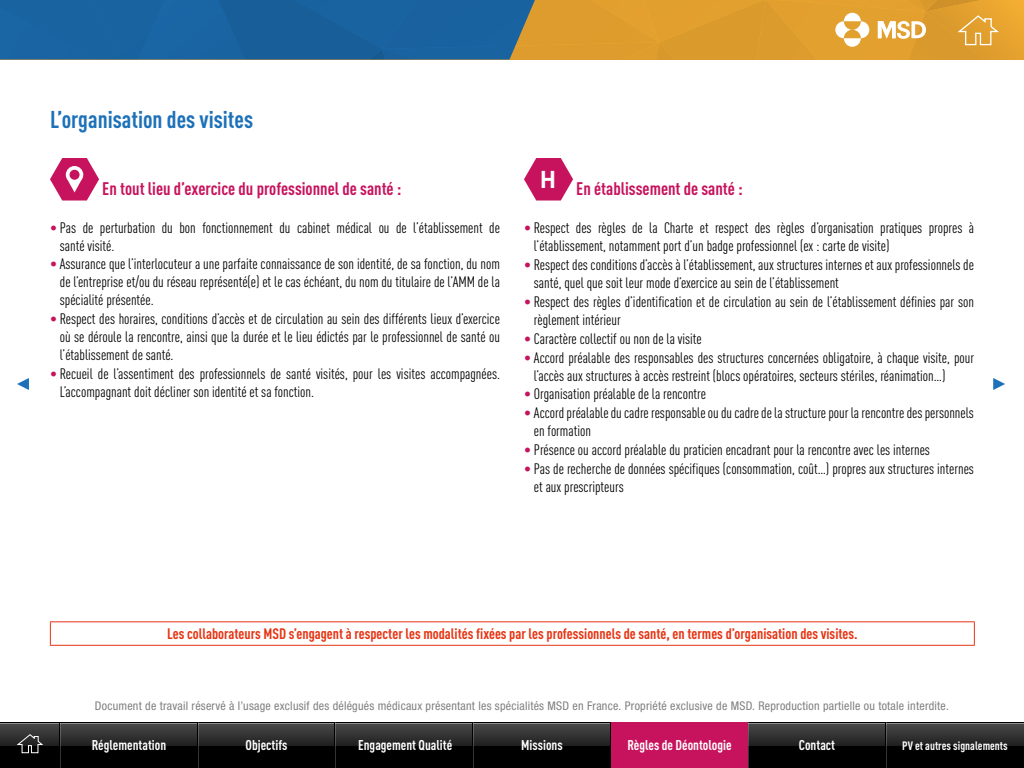
<style>
.page{position:relative;width:1024px;height:768px;background:#fff}
.page>*{position:absolute;margin:0;border:0;box-sizing:border-box;transform-origin:0 0}
.t1{font:700 condensed 24px "DINOT";color:#1d71b8}
.t2{font:700 condensed 18px "DINOT";color:#c7135d}
.t3{font:condensed 15px/18px "DINOT";color:#000}
.t4{font:700 condensed 15px "DINOT";color:#e63312}
.t5{font:700 condensed 14px "DINOT";color:#fff}
.t6{font:condensed 12px "Helvetica Neue LT Std";letter-spacing:.02em;color:#808080}
.t7{font:700 condensed 12px "DINOT";color:#fff}
.s1{color:#c7135d}
</style>
<div class="page">
<div style="left:0;top:722px;width:1024px;height:46px;background:#000"></div>
<hr style="left:0;top:723px;width:1024px;height:1px;background:#f2f2f2">
<svg style="left:0;top:724px;width:1024px;height:21px;background:#343434"></svg>
<hr style="left:59px;top:723px;width:1px;height:45px;background:#000">
<hr style="left:60px;top:723px;width:1px;height:45px;background:#fff">
<hr style="left:885px;top:722px;width:1px;height:46px;background:#000">
<hr style="left:886px;top:722px;width:1px;height:46px;background:#fff">
<svg style="left:16px;top:734px;width:28px;height:19px"></svg>
<hr style="left:748px;top:722px;width:1px;height:46px;background:#fff">
<hr style="left:610px;top:722px;width:1px;height:46px;background:#000">
<hr style="left:472px;top:722px;width:1px;height:46px;background:#000">
<hr style="left:473px;top:722px;width:1px;height:46px;background:#fff">
<hr style="left:334px;top:722px;width:1px;height:46px;background:#000">
<hr style="left:335px;top:722px;width:1px;height:46px;background:#fff">
<hr style="left:197px;top:722px;width:1px;height:46px;background:#000">
<hr style="left:198px;top:722px;width:1px;height:46px;background:#fff">
<svg style="left:50px;top:158px;width:49px;height:43px"></svg>
<svg style="left:524px;top:158px;width:49px;height:43px"></svg>
<hr style="left:50px;top:621px;width:925px;height:1px;background:#e63312">
<svg style="left:50px;top:622px;width:1px;height:23px"></svg>
<svg style="left:974px;top:622px;width:1px;height:23px"></svg>
<hr style="left:50px;top:645px;width:925px;height:1px;background:#e63312">
<svg style="left:17px;top:378px;width:12px;height:12px"></svg>
<svg style="left:993px;top:378px;width:12px;height:12px"></svg>
<svg style="left:0;top:0;width:1024px;height:60px;background:#7b816b"></svg>
<div style="left:611px;top:722px;width:137px;height:46px;background:#c7135d"></div>
<h1 class="t1" style="left:50px;top:105px;width:205px">L’organisation des visites</h1>
<p class="t2" style="left:102px;top:178px;width:301px">En tout lieu d’exercice du professionnel de santé :</p>
<p class="t3" style="left:60px;top:218px;width:442px;text-indent:-10px"><span class="s1">•</span> Pas de perturbation du bon fonctionnement du cabinet médical ou de l’établissement de santé visité.</p>
<p class="t3" style="left:60px;top:255px;width:442px;text-align:justify;text-indent:-10px"><span class="s1">•</span> Assurance que l’interlocuteur a une parfaite connaissance de son identité, de sa fonction, du nom de l’entreprise et/ou du réseau représenté(e) et le cas échéant, du nom du titulaire de l’AMM de la spécialité présentée.</p>
<p class="t3" style="left:60px;top:310px;width:442px;text-align:justify;text-indent:-10px"><span class="s1">•</span> Respect des horaires, conditions d’accès et de circulation au sein des différents lieux d’exercice où se déroule la rencontre, ainsi que la durée et le lieu édictés par le professionnel de santé ou l’établissement de santé.</p>
<p class="t3" style="left:60px;top:365px;width:442px;text-indent:-10px"><span class="s1">•</span> Recueil de l’assentiment des professionnels de santé visités, pour les visites accompagnées.<br>L’accompagnant doit décliner son identité et sa fonction.</p>
<p class="t2" style="left:540px;top:178px;width:205px"><sup>H</sup> En établissement de santé :</p>
<p class="t3" style="left:534px;top:219px;width:442px;text-indent:-10px"><span class="s1">•</span> Respect des règles de la Charte et respect des règles d’organisation pratiques propres à l’établissement, notamment port d’un badge professionnel (ex : carte de visite)</p>
<p class="t3" style="left:534px;top:256px;width:442px;text-indent:-10px"><span class="s1">•</span> Respect des conditions d’accès à l’établissement, aux structures internes et aux professionnels de santé, quel que soit leur mode d’exercice au sein de l’établissement</p>
<p class="t3" style="left:534px;top:293px;width:442px;text-indent:-10px"><span class="s1">•</span> Respect des règles d’identification et de circulation au sein de l’établissement définies par son règlement intérieur</p>
<p class="t3" style="left:524px;top:329px;width:179px"><span class="s1">•</span> Caractère collectif ou non de la visite</p>
<p class="t3" style="left:534px;top:348px;width:442px;text-indent:-10px"><span class="s1">•</span> Accord préalable des responsables des structures concernées obligatoire, à chaque visite, pour l’accès aux structures à accès restreint (blocs opératoires, secteurs stériles, réanimation…)</p>
<p class="t3" style="left:524px;top:385px;width:184px"><span class="s1">•</span> Organisation préalable de la rencontre</p>
<p class="t3" style="left:534px;top:404px;width:442px;text-indent:-10px"><span class="s1">•</span> Accord préalable du cadre responsable ou du cadre de la structure pour la rencontre des personnels en formation</p>
<p class="t3" style="left:524px;top:441px;width:407px"><span class="s1">•</span> Présence ou accord préalable du praticien encadrant pour la rencontre avec les internes</p>
<p class="t3" style="left:534px;top:460px;width:442px;text-indent:-10px"><span class="s1">•</span> Pas de recherche de données spécifiques (consommation, coût…) propres aux structures internes et aux prescripteurs</p>
<p class="t4" style="left:167px;top:625px;width:692px">Les collaborateurs MSD s’engagent à respecter les modalités fixées par les professionnels de santé, en termes d’organisation des visites.</p>
<p class="t6" style="left:95px;top:699px;width:856px">Document de travail réservé à l’usage exclusif des délégués médicaux présentant les spécialités MSD en France. Propriété exclusive de MSD. Reproduction partielle ou totale interdite.</p>
<p class="t5" style="left:92px;top:737px;width:76px">Réglementation</p>
<p class="t5" style="left:246px;top:737px;width:43px">Objectifs</p>
<p class="t5" style="left:358px;top:737px;width:95px">Engagement Qualité</p>
<p class="t5" style="left:521px;top:737px;width:43px">Missions</p>
<p class="t5" style="left:627px;top:737px;width:106px">Règles de Déontologie</p>
<p class="t5" style="left:799px;top:737px;width:38px">Contact</p>
<p class="t7" style="left:902px;top:738px;width:107px">PV et autres signalements</p>
</div>
